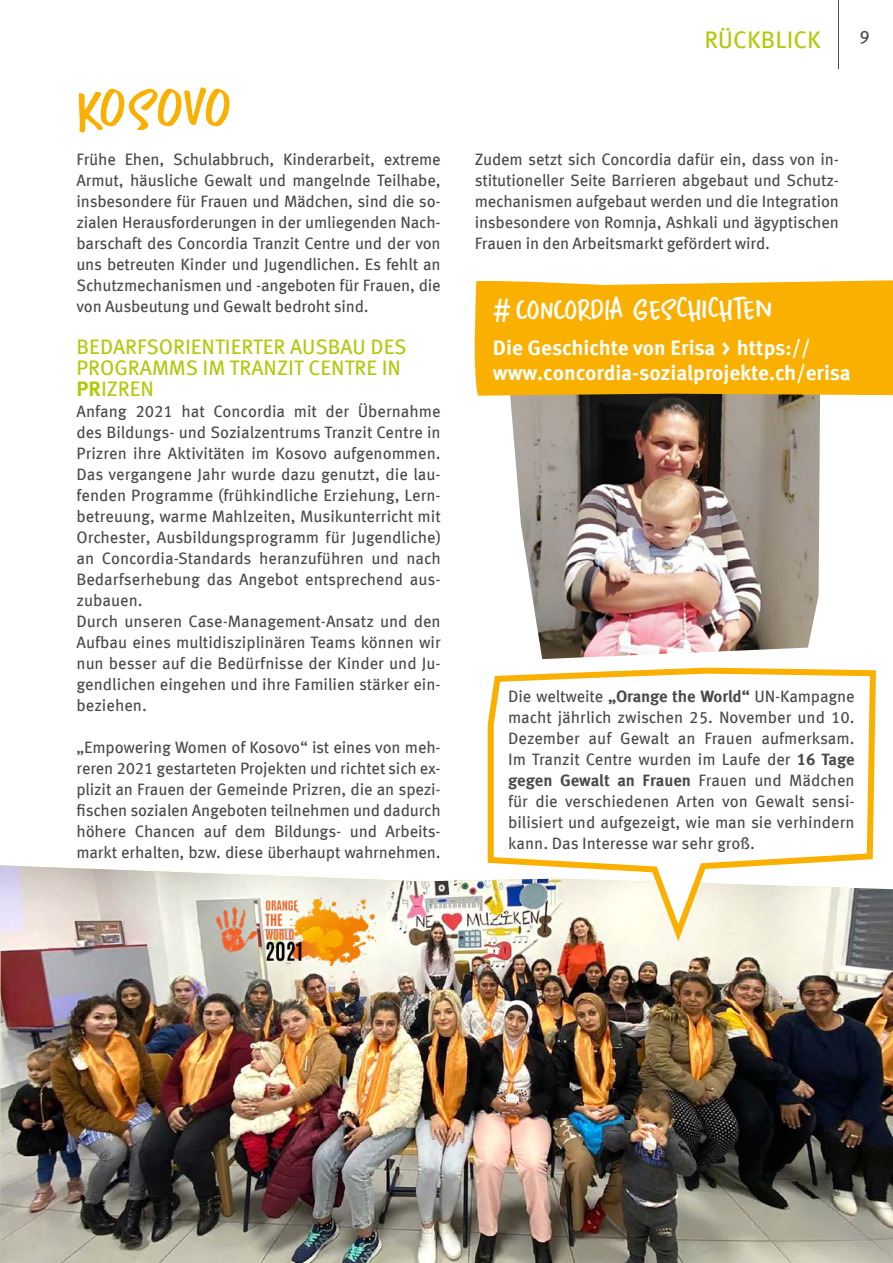
<style>
.page{position:relative;width:893px;height:1263px;background:#fff}
.page>*{position:absolute;margin:0;border:0;box-sizing:border-box;transform-origin:0 0}
.t1{font:75px "Home Education DEMO";letter-spacing:-.055em;color:#f9b000}
.t2{font:39px "Home Education DEMO";letter-spacing:-.03em;color:#fff}
.t3{font:24px "Meta OFC";color:#afca0b}
.t4{font:700 21px/25.2px "Meta OFC";color:#fff}
.t5{font:21px/21px "Meta OFC";color:#afca0b}
.t6{font:18px "Meta OFC";color:#4a4a49}
.t7{font:16.5px/21px "Meta OFC";color:#4a4a49;text-align:justify}
.s1{font-weight:700}
.s2{font-family:"Meta OFC";font-size:33px}
</style>
<div class="page">
<hr style="left:838px;top:0;width:1px;height:69px;background:#4a4a49">
<img style="left:0;top:865px;width:893px;height:398px">
<svg style="left:485px;top:667px;width:394px;height:283px"></svg>
<img style="left:188px;top:898px;width:195px;height:67px">
<img style="left:510px;top:396px;width:310px;height:263px">
<div style="left:474px;top:280px;width:419px;height:116px;background:#f9b000"></div>
<h1 class="t1" style="left:77px;top:70px;width:157px">Kosovo</h1>
<p class="t7" style="left:77px;top:148px;width:366px">Frühe Ehen, Schulabbruch, Kinderarbeit, extreme Armut, häusliche Gewalt und mangelnde Teilhabe, insbesondere für Frauen und Mädchen, sind die so&shy;zialen Herausforderungen in der umliegenden Nach&shy;barschaft des Concordia Tranzit Centre und der von uns betreuten Kinder und Jugendlichen. Es fehlt an Schutzmechanismen und -angeboten für Frauen, die von Ausbeutung und Gewalt bedroht sind.</p>
<p class="t5" style="left:77px;top:336px;width:332px">BEDARFSORIENTIERTER AUSBAU DES<br>PROGRAMMS IM TRANZIT CENTRE IN<br><span class="s1">PR</span>IZREN</p>
<p class="t7" style="left:77px;top:400px;width:366px;text-align:left">Anfang 2021 hat Concordia mit der Übernahme des Bildungs- und Sozialzentrums Tranzit Centre in Prizren ihre Aktivitäten im Kosovo aufgenommen.<br>Das vergangene Jahr wurde dazu genutzt, die lau&shy;fenden Programme (frühkindliche Erziehung, Lern&shy;betreuung, warme Mahlzeiten, Musikunterricht mit Orchester, Ausbildungsprogramm für Jugendliche) an Concordia-Standards heranzuführen und nach Bedarfserhebung das Angebot entsprechend aus&shy;zubauen.<br>Durch unseren Case-Management-Ansatz und den Aufbau eines multidisziplinären Teams können wir nun besser auf die Bedürfnisse der Kinder und Ju&shy;gendlichen eingehen und ihre Familien stärker ein&shy;beziehen.</p>
<p class="t7" style="left:77px;top:736px;width:366px">„Empowering Women of Kosovo“ ist eines von meh&shy;reren 2021 gestarteten Projekten und richtet sich ex&shy;plizit an Frauen der Gemeinde Prizren, die an spezi&shy;fischen sozialen Angeboten teilnehmen und dadurch höhere Chancen auf dem Bildungs- und Arbeits&shy;markt erhalten, bzw. diese überhaupt wahrnehmen.</p>
<h3 class="t3" style="left:704px;top:25px;width:118px">RÜCKBLICK</h3>
<p class="t6" style="left:859px;top:26px;width:12px">9</p>
<p class="t7" style="left:475px;top:148px;width:366px">Zudem setzt sich Concordia dafür ein, dass von in&shy;stitutioneller Seite Barrieren abgebaut und Schutz&shy;mechanismen aufgebaut werden und die Integration insbesondere von Romnja, Ashkali und ägyptischen Frauen in den Arbeitsmarkt gefördert wird.</p>
<h2 class="t2" style="left:493px;top:289px;width:281px"><span class="s2">#</span>CONCORDIA Geschichten</h2>
<p class="t4" style="left:493px;top:335px;width:359px">Die Geschichte von Erisa &gt; https:// www.concordia-sozialprojekte.ch/erisa</p>
<p class="t7" style="left:508px;top:686px;width:348px">Die weltweite <span class="s1">„Orange the World“</span> UN-Kampagne macht jährlich zwischen 25. November und 10.<br>Dezember auf Gewalt an Frauen aufmerksam.<br>Im Tranzit Centre wurden im Laufe der <span class="s1">16 Tage gegen Gewalt an Frauen</span> Frauen und Mädchen für die verschiedenen Arten von Gewalt sensi&shy;bilisiert und aufgezeigt, wie man sie verhindern kann. Das Interesse war sehr groß.</p>
</div>
